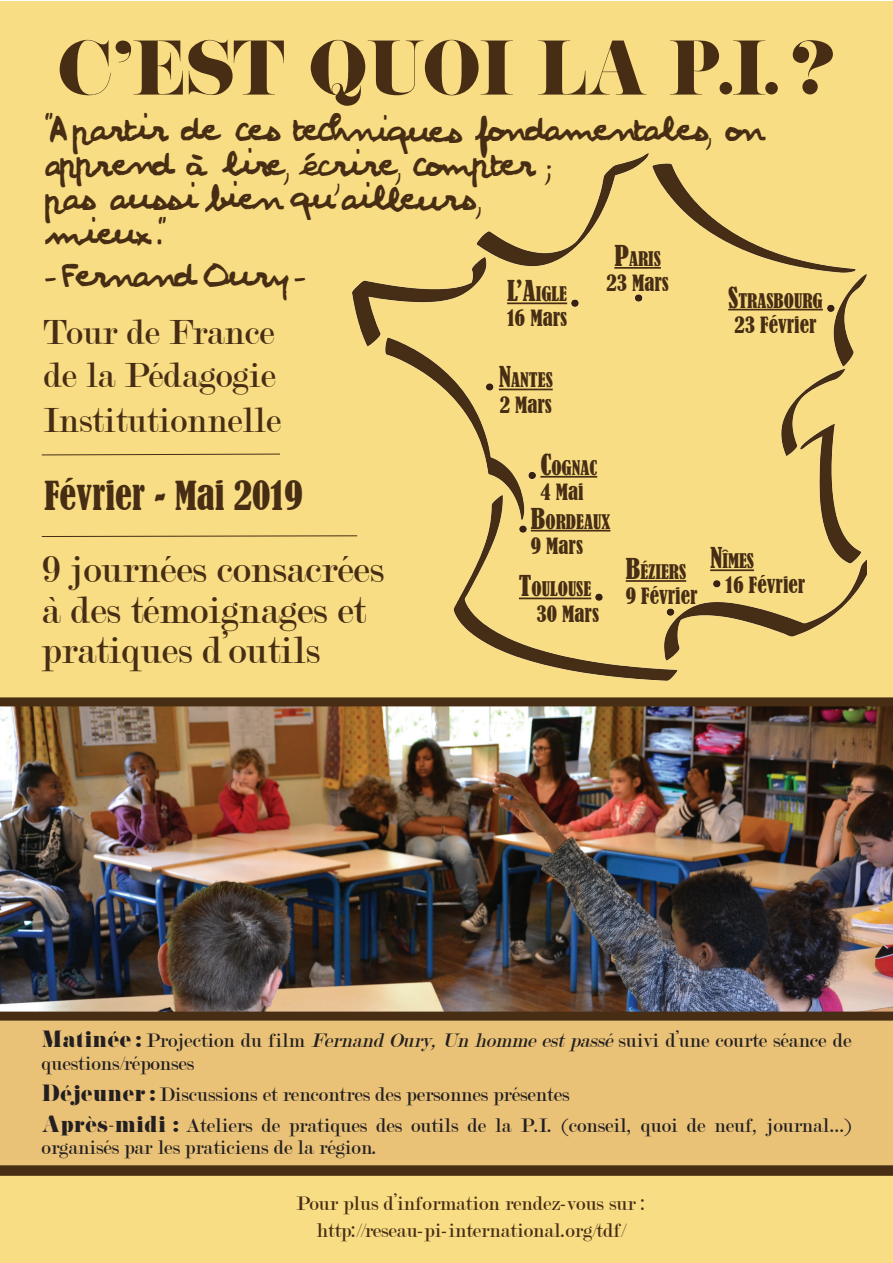
<style>
.page{position:relative;width:893px;height:1263px;background:#fff}
.page>*{position:absolute;margin:0;border:0;box-sizing:border-box;transform-origin:0 0}
.t1{font:69px "Pistilli";letter-spacing:-.03em;color:#462d14}
.t2{font:40.5px/40.5px "Modern";color:#462d14}
.t3{font:37.5px/44.2px "Modern";color:#462d14}
.t4{font:condensed 37.5px "Bernard";color:#462d14}
.t5{font:33px/34.5px "Fernand Oury";letter-spacing:-.18em;color:#462d14}
.t6{font:33px "Fernand Oury";letter-spacing:-.14em;color:#462d14}
.t7{font:21px/22.5px "Modern";color:#231f20}
.t8{font:21px/27px "Modern";color:#462d14;text-align:center}
.t9{font:condensed 21px "Bernard";color:#462d14}
.t10{font:condensed 18.9px "Bernard";color:#462d14}
.s1{font-size:54px}
.s2{font-size:28.5px}
.s3{font-size:34.95px}
.s4{font-size:27px}
.s5{font-family:"Pistilli"}
.s6{font-style:italic}
</style>
<div class="page">
<div style="left:0;top:1px;width:892px;height:1262px;background:#f8dd84"></div>
<img style="left:352px;top:153px;width:514px;height:528px">
<hr style="left:614px;top:267px;width:47px;height:2px;background:#462d14">
<hr style="left:540px;top:476px;width:57px;height:2px;background:#462d14">
<hr style="left:531px;top:530px;width:79px;height:1px;background:#462d14">
<hr style="left:519px;top:597px;width:72px;height:2px;background:#462d14">
<hr style="left:710px;top:569px;width:44px;height:2px;background:#462d14">
<hr style="left:728px;top:309px;width:95px;height:1px;background:#462d14">
<hr style="left:507px;top:302px;width:60px;height:2px;background:#462d14">
<hr style="left:499px;top:389px;width:54px;height:1px;background:#462d14">
<hr style="left:626px;top:580px;width:60px;height:2px;background:#462d14">
<svg style="left:0;top:1020px;width:892px;height:156px;background:#ddb76f"></svg>
<img style="left:0;top:697px;width:892px;height:323px">
<svg style="left:41px;top:454px;width:239px;height:1px"></svg>
<svg style="left:41px;top:535px;width:317px;height:2px"></svg>
<h1 class="t1" style="left:57px;top:24px;width:781px">C’EST QUOI LA P<span class="s1">.</span>I<span class="s1">.</span> ?</h1>
<h3 class="t5" style="left:44px;top:113px;width:724px">"A partir de ces techniques fondamentales, on apprend à lire, é<span class="s2">c</span>rire, compter ;<br>pas aussi bien qu’ailleurs,<br><span class="s3">m</span>ieux. ."</h3>
<p class="t10" style="left:614px;top:247px;width:48px"><span class="s4">P</span>ARIS</p>
<p class="t9" style="left:606px;top:271px;width:64px">23 Mars</p>
<h3 class="t6" style="left:44px;top:256px;width:264px">- Fernand Oury -</h3>
<p class="t10" style="left:507px;top:283px;width:62px"><span class="s4">L’A</span>IGLE</p>
<p class="t9" style="left:507px;top:306px;width:62px">16 Mars</p>
<p class="t10" style="left:499px;top:369px;width:55px"><span class="s4">N</span>ANTES</p>
<p class="t9" style="left:500px;top:392px;width:54px">2 Mars</p>
<p class="t10" style="left:728px;top:289px;width:96px"><span class="s4">S</span>TRASBOURG</p>
<p class="t9" style="left:734px;top:312px;width:84px">23 Février</p>
<h3 class="t3" style="left:43px;top:311px;width:239px">Tour de France de la Pédagogie<br>Institutionnelle</h3>
<h3 class="t4" style="left:44px;top:474px;width:260px">Février - Mai 2019</h3>
<h2 class="t2" style="left:42px;top:550px;width:344px">9 journées consacrées à des témoignages et pratiques d’outils</h2>
<p class="t10" style="left:540px;top:456px;width:58px"><span class="s4">C</span>OGNAC</p>
<p class="t9" style="left:540px;top:479px;width:45px">4 Mai</p>
<p class="t10" style="left:531px;top:510px;width:81px"><span class="s4">B</span>ORDEAUX</p>
<p class="t9" style="left:531px;top:533px;width:54px">9 Mars</p>
<p class="t10" style="left:519px;top:578px;width:74px"><span class="s4">T</span>OULOUSE</p>
<p class="t9" style="left:537px;top:601px;width:64px">30 Mars</p>
<p class="t10" style="left:626px;top:560px;width:62px"><span class="s4">B</span>ÉZIERS</p>
<p class="t9" style="left:626px;top:584px;width:73px">9 Février</p>
<p class="t10" style="left:710px;top:550px;width:45px"><span class="s4">N</span>ÎMES</p>
<p class="t9" style="left:726px;top:573px;width:81px">16 Février</p>
<p class="t7" style="left:42px;top:1030px;width:811px"><span class="s5">Matinée :</span> Projection du film <span class="s6">Fernand Oury,Un hommeestpassé</span>suivi d’une courte séance de questions/réponses</p>
<p class="t7" style="left:42px;top:1079px;width:811px;line-height:31px"><span class="s5">Déjeuner :</span> Discussions et rencontres des personnes présentes<br><span class="s5">Après-midi :</span> Ateliers de pratiques des outils de la P.I. (conseil, quoi de neuf, journal…)</p>
<p class="t7" style="left:42px;top:1137px;width:337px">organisés par les praticiens de la région.</p>
<p class="t8" style="left:296px;top:1190px;width:351px">Pour plus d’information rendez--vous sur : http://reseau--pi--international.org/tdf/</p>
</div>
